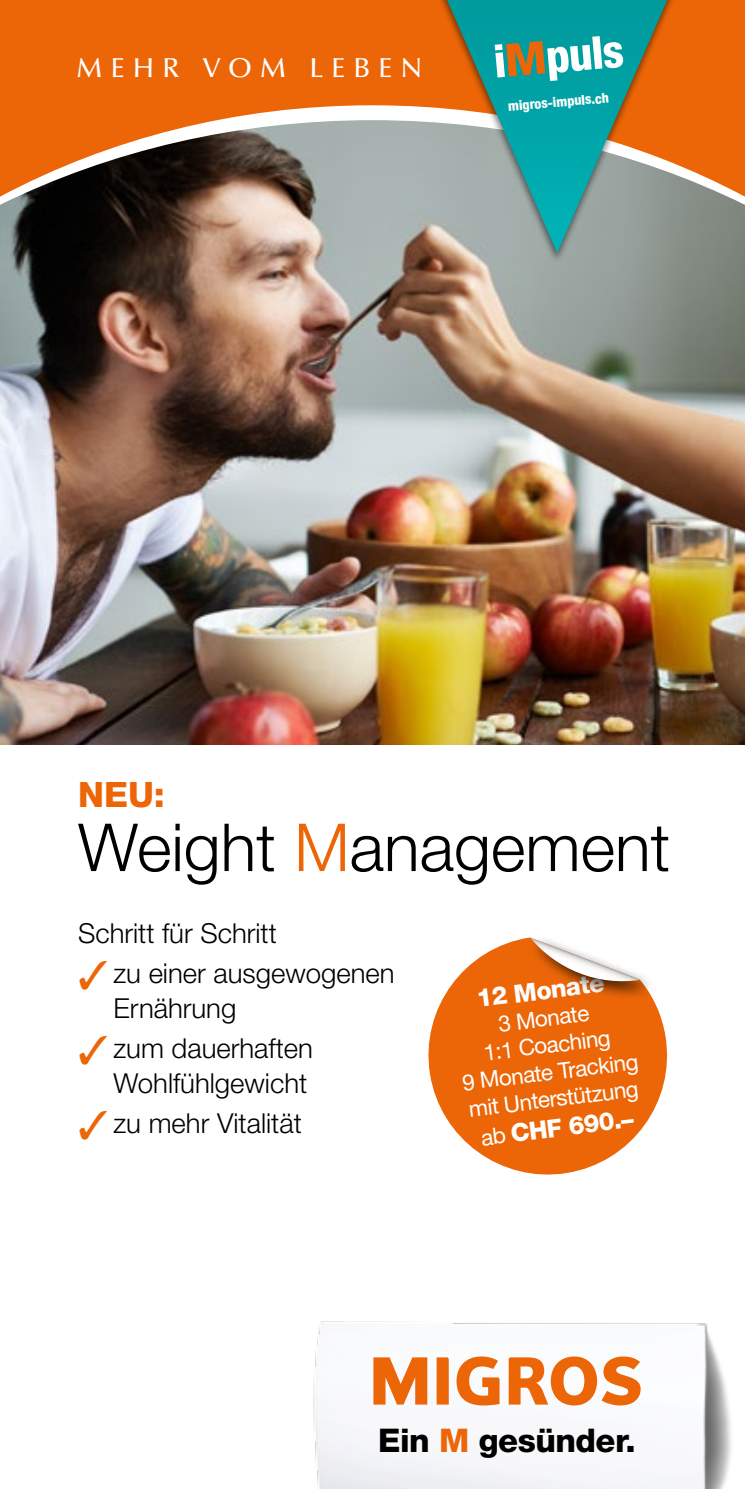
<style>
.page{position:relative;width:745px;height:1489px;background:#fff}
.page>*{position:absolute;margin:0;border:0;box-sizing:border-box;transform-origin:0 0}
.t1{font:300 66.25px "Helvetica Neue";color:#000}
.t2{font:800 35px "Helvetica Neue";color:#ec6608}
.t3{font:800 32.5px "Helvetica Neue";letter-spacing:-.015em;color:#000}
.t4{font:300 27.5px/35px "Helvetica Neue";color:#000}
.t5{font:500 27.5px "Optima LT Std";letter-spacing:.3em;color:#fff}
.t6{font:800 25px "Helvetica Neue";color:#fff}
.t7{font:22.5px/27px "Helvetica Neue";color:#fff;text-align:center}
.t8{font:800 condensed 13.75px "Helvetica Neue";color:#fff}
.s1{color:#ec6608}
.s2{font-weight:400;font-size:22.5px}
</style>
<div class="page">
<img style="left:0;top:215px;width:744px;height:529px">
<svg style="left:0;top:208px;width:744px;height:7px"></svg>
<svg style="left:0;top:0;width:744px;height:208px;fill:#ec6608"></svg>
<svg style="left:428px;top:938px;width:240px;height:237px;fill:#ec6608"></svg>
<div style="left:526px;top:933px;width:130px;height:66px;background:#000;opacity:.75"></div>
<svg style="left:530px;top:937px;width:109px;height:49px"></svg>
<img style="left:313px;top:1321px;width:418px;height:167px">
<svg style="left:373px;top:1357px;width:54px;height:47px"></svg>
<svg style="left:436px;top:1357px;width:12px;height:47px"></svg>
<svg style="left:456px;top:1356px;width:43px;height:49px"></svg>
<svg style="left:508px;top:1356px;width:132px;height:49px"></svg>
<div style="left:431px;top:0;width:251px;height:263px;background:#000;opacity:.5"></div>
<svg style="left:446px;top:0;width:220px;height:252px"></svg>
<svg style="left:495px;top:36px;width:128px;height:45px"></svg>
<div style="left:494px;top:44px;width:8px;height:6px;background:#fff"></div>
<p class="t5" style="left:76px;top:52px;width:347px">MEHR VOM LEBEN</p>
<p class="t8" style="left:507px;top:98px;width:102px;rotate:-5deg">migros-impuls.ch</p>
<p class="t2" style="left:78px;top:773px;width:88px">NEU:</p>
<h1 class="t1" style="left:78px;top:807px;width:593px">Weight <span class="s1">M</span>anagement</h1>
<p class="t4" style="left:78px;top:915px;width:200px">Schritt für Schritt</p>
<p class="t4" style="left:113px;top:955px;width:282px;text-indent:-35px"><span class="s1">✓</span> zu einer ausgewogenen<br>Ernährung</p>
<p class="t4" style="left:78px;top:1030px;width:236px;text-align:right"><span class="s1">✓</span> zum dauerhaften<br>Wohlfühlgewicht</p>
<p class="t4" style="left:78px;top:1105px;width:225px"><span class="s1">✓</span> zu mehr Vitalität</p>
<p class="t6" style="left:474px;top:983px;width:130px;rotate:-7deg">12 Monate</p>
<p class="t7" style="left:454px;top:1015px;width:178px;rotate:-7deg">3 Monate<br>1:1 Coaching<br>9 Monate Tracking mit Unterstützung</p>
<p class="t6" style="left:479px;top:1121px;width:155px;rotate:-7deg"><span class="s2">ab</span> CHF 690.–</p>
<p class="t3" style="left:378px;top:1420px;width:259px">Ein <span class="s1">M</span> gesünder.</p>
</div>
